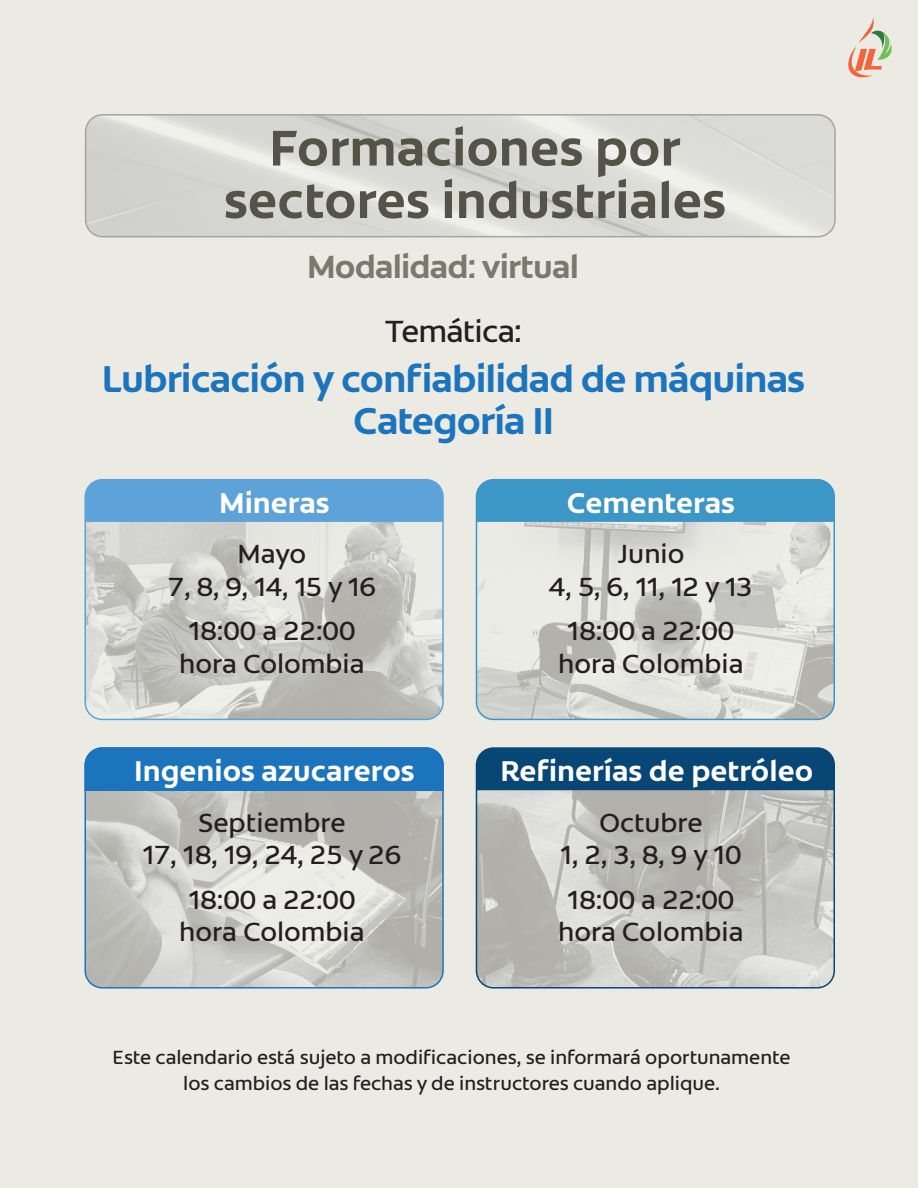
<style>
.page{position:relative;width:918px;height:1188px;background:#ebebe4}
.page>*{position:absolute;margin:0;border:0;box-sizing:border-box;transform-origin:0 0}
.t1{font:700 51.3px/52.5px "Colgate Ready";color:#545347;text-align:center}
.t2{font:700 38.55px/41.7px "Colgate Ready";letter-spacing:-.025em;color:#1c75bc;text-align:center}
.t3{font:700 33px "Colgate Ready";letter-spacing:-.025em;color:#7a796d}
.t4{font:31.5px "Colgate Ready";letter-spacing:-.025em;color:#231f20}
.t5{font:700 29.4px "Colgate Ready";color:#fff}
.t6{font:27px/32.5px "Colgate Ready";color:#231f20;text-align:center}
.t7{font:19.65px/26.5px "Colgate Ready";color:#231f20;text-align:center}
</style>
<div class="page">
<img style="left:87px;top:522px;width:354px;height:197px">
<img style="left:477px;top:522px;width:357px;height:197px">
<img style="left:87px;top:792px;width:354px;height:194px">
<img style="left:477px;top:790px;width:355px;height:196px">
<svg style="left:848px;top:17px;width:44px;height:61px"></svg>
<div style="left:85px;top:114px;width:751px;height:123px;border:2px solid #a7a695;border-radius:17px"></div>
<div style="left:476px;top:479px;width:359px;height:241px;border:2px solid #3c96c6;border-radius:17px"></div>
<div style="left:84px;top:479px;width:360px;height:241px;border:2px solid #5da2d8;border-radius:17px"></div>
<div style="left:85px;top:480px;width:358px;height:42px;background:#5da2d8"></div>
<div style="left:476px;top:480px;width:358px;height:42px;background:#3c96c6"></div>
<div style="left:476px;top:747px;width:359px;height:242px;border:2px solid #084676;border-radius:17px"></div>
<div style="left:84px;top:747px;width:360px;height:242px;border:2px solid #1c75bc;border-radius:17px"></div>
<div style="left:84px;top:747px;width:360px;height:45px;background:#1c75bc"></div>
<div style="left:476px;top:748px;width:358px;height:42px;background:#084676"></div>
<h1 class="t1" style="left:224px;top:118px;width:504px">Formaciones por sectores industriales</h1>
<p class="t3" style="left:307px;top:240px;width:273px">Modalidad: virtual</p>
<p class="t4" style="left:385px;top:306px;width:138px">Temática:</p>
<h2 class="t2" style="left:102px;top:356px;width:705px">Lubricación y confiabilidad de máquinas<br>Categoría II</h2>
<p class="t5" style="left:219px;top:479px;width:112px">Mineras</p>
<p class="t5" style="left:567px;top:479px;width:169px">Cementeras</p>
<p class="t6" style="left:168px;top:536px;width:210px">Mayo<br>7, 8, 9, 14, 15 y 16</p>
<p class="t6" style="left:179px;top:613px;width:187px">18:00 a 22:00 hora Colombia</p>
<p class="t6" style="left:549px;top:536px;width:205px">Junio<br>4, 5, 6, 11, 12 y 13</p>
<p class="t6" style="left:558px;top:613px;width:187px">18:00 a 22:00 hora Colombia</p>
<p class="t5" style="left:134px;top:748px;width:282px">Ingenios azucareros</p>
<p class="t5" style="left:500px;top:748px;width:314px">Refinerías de petróleo</p>
<p class="t6" style="left:143px;top:804px;width:260px">Septiembre<br>17, 18, 19, 24, 25 y 26</p>
<p class="t6" style="left:179px;top:881px;width:187px">18:00 a 22:00 hora Colombia</p>
<p class="t6" style="left:560px;top:804px;width:183px">Octubre<br>1, 2, 3, 8, 9 y 10</p>
<p class="t6" style="left:558px;top:881px;width:187px">18:00 a 22:00 hora Colombia</p>
<p class="t7" style="left:113px;top:1042px;width:679px">Este calendario está sujeto a modificaciones, se informará oportunamente los cambios de las fechas y de instructores cuando aplique.</p>
</div>
